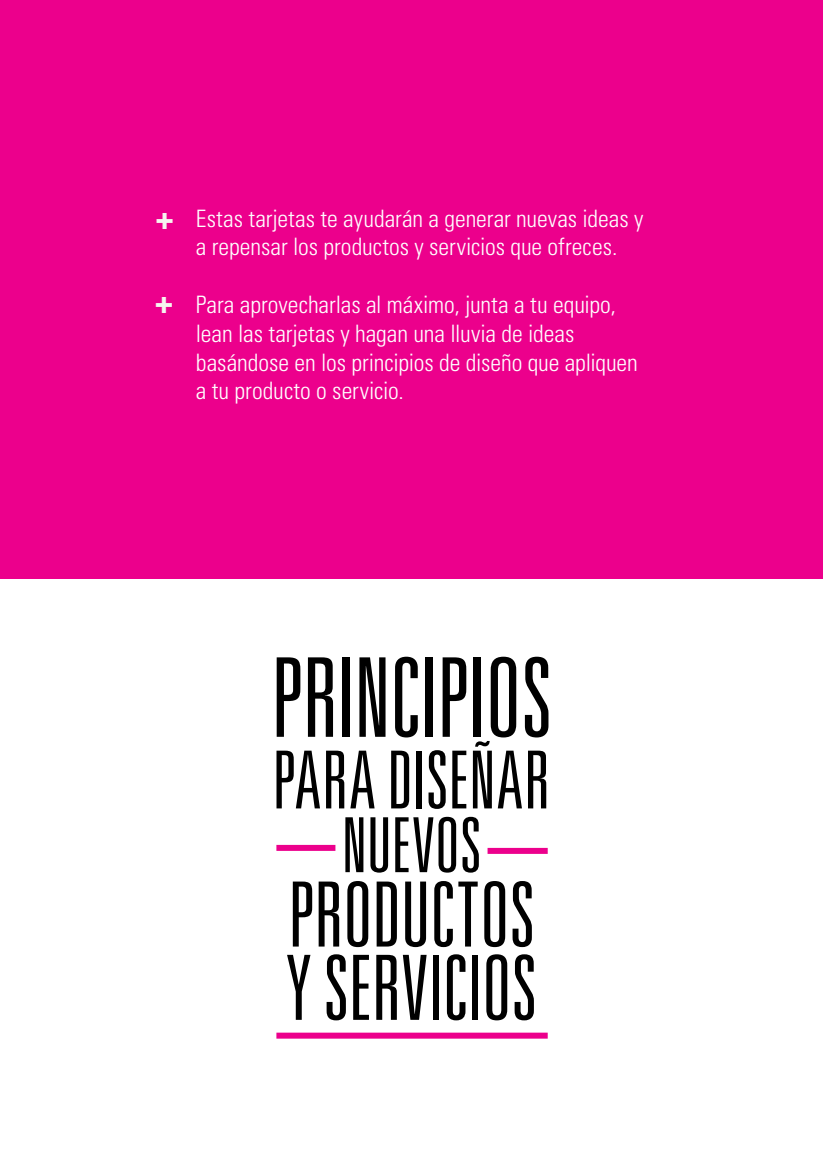
<style>
.page{position:relative;width:823px;height:1157px;background:#fff}
.page>*{position:absolute;margin:0;border:0;box-sizing:border-box;transform-origin:0 0}
.t1{font:300 ultra-condensed 110px "Univers LT Std";letter-spacing:-.01em;color:#000}
.t2{font:300 ultra-condensed 90px "Univers LT Std";color:#000}
.t3{font:300 ultra-condensed 80px "Univers LT Std";color:#000}
.t4{font:300 ultra-condensed 76px "Univers LT Std";color:#000}
.t5{font:300 condensed 24px/28.8px "Univers LT Std";letter-spacing:-.005em;color:#fff}
</style>
<div class="page">
<div style="left:276px;top:1032px;width:271px;height:6px;background:#ec008c"></div>
<div style="left:0;top:0;width:822px;height:578px;background:#ec008c"></div>
<div style="left:276px;top:845px;width:59px;height:6px;background:#ec008c"></div>
<div style="left:487px;top:848px;width:60px;height:6px;background:#ec008c"></div>
<p class="t5" style="left:196px;top:204px;width:449px">Estas tarjetas te ayudarán a generar nuevas ideas y a repensar los productos y servicios que ofreces.</p>
<p class="t5" style="left:196px;top:290px;width:443px">Para aprovecharlas al máximo, junta a tu equipo, lean las tarjetas y hagan una lluvia de ideas basándose en los principios de diseño que apliquen a tu producto o servicio.</p>
<h1 class="t1" style="left:271px;top:640px;width:282px">PRINCIPIOS</h1>
<h3 class="t3" style="left:272px;top:738px;width:279px">PARA DISEÑAR</h3>
<h3 class="t4" style="left:341px;top:805px;width:141px">NUEVOS</h3>
<h2 class="t2" style="left:288px;top:867px;width:248px">PRODUCTOS</h2>
<h2 class="t2" style="left:286px;top:941px;width:252px">Y SERVICIOS</h2>
</div>
